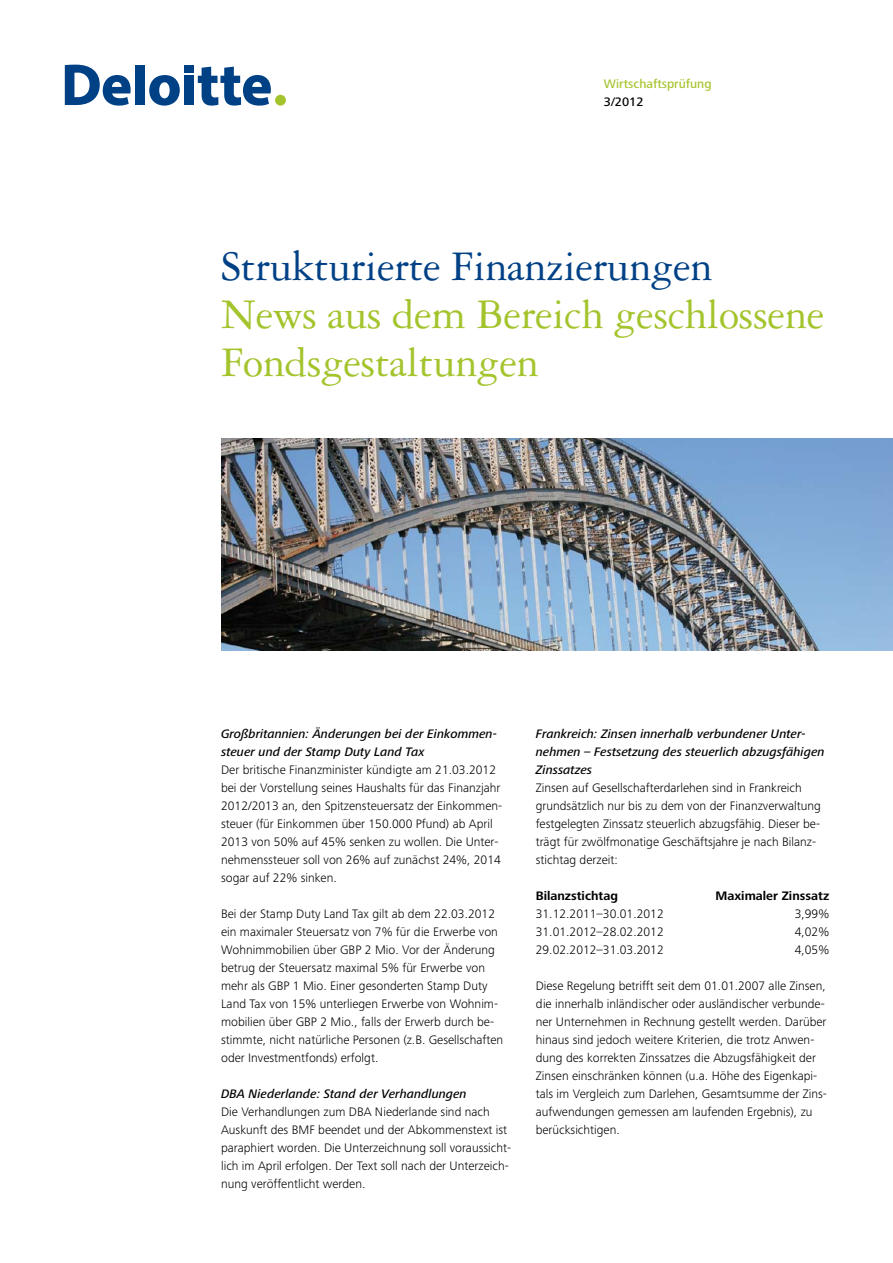
<style>
.page{position:relative;width:893px;height:1263px;background:#fff}
.page>*{position:absolute;margin:0;border:0;box-sizing:border-box;transform-origin:0 0}
.t1{font:45px/48px "Garamond 3 LT Std";letter-spacing:-.01em;color:#a4c42d}
.t2{font:45px "Garamond 3 LT Std";letter-spacing:-.01em;color:#004186}
.t3{font:300 12.75px/18px "Frutiger Next Pro";color:#000}
.t4{font:italic 500 12.75px/18px "Frutiger Next Pro";color:#000}
.t5{font:700 12.75px "Frutiger Next Pro";color:#000}
.t6{font:500 12.75px "Frutiger Next Pro";color:#a4c42d}
.t7{font:500 12.75px "Frutiger Next Pro";color:#000}
</style>
<div class="page">
<div style="left:135px;top:65px;width:10px;height:40px;background:#004186"></div>
<svg style="left:149px;top:75px;width:31px;height:31px"></svg>
<div style="left:184px;top:76px;width:10px;height:29px;background:#004186"></div>
<div style="left:184px;top:65px;width:10px;height:8px;background:#004186"></div>
<svg style="left:198px;top:67px;width:73px;height:39px"></svg>
<div style="left:275px;top:95px;width:11px;height:11px;background:#a4c42d;border-radius:50%"></div>
<svg style="left:65px;top:65px;width:66px;height:41px"></svg>
<img style="left:221px;top:438px;width:672px;height:213px">
<p class="t6" style="left:604px;top:77px;width:109px">Wirtschaftsprüfung</p>
<p class="t7" style="left:604px;top:95px;width:41px">3/2012</p>
<h1 class="t2" style="left:221px;top:242px;width:493px">Strukturierte Finanzierungen</h1>
<h1 class="t1" style="left:221px;top:290px;width:605px">News aus dem Bereich geschlossene<br>Fondsgestaltungen</h1>
<p class="t4" style="left:221px;top:725px;width:277px">Großbritannien: Änderungen bei der Einkommen&shy;steuer und der Stamp Duty Land Tax</p>
<p class="t3" style="left:221px;top:761px;width:283px">Der britische Finanzminister kündigte am 21.03.2012 bei der Vorstellung seines Haushalts für das Finanzjahr 2012/2013 an, den Spitzensteuersatz der Einkommen&shy;steuer (für Einkommen über 150.000 Pfund) ab April 2013 von 50% auf 45% senken zu wollen. Die Unter&shy;nehmenssteuer soll von 26% auf zunächst 24%, 2014 sogar auf 22% sinken.</p>
<p class="t3" style="left:221px;top:905px;width:284px">Bei der Stamp Duty Land Tax gilt ab dem 22.03.2012 ein maximaler Steuersatz von 7% für die Erwerbe von Wohnimmobilien über GBP 2 Mio. Vor der Änderung betrug der Steuersatz maximal 5% für Erwerbe von mehr als GBP 1 Mio. Einer gesonderten Stamp Duty Land Tax von 15% unterliegen Erwerbe von Wohnim&shy;mobilien über GBP 2 Mio., falls der Erwerb durch be&shy;stimmte, nicht natürliche Personen (z.B. Gesellschaften oder Investmentfonds) erfolgt.</p>
<p class="t4" style="left:221px;top:1085px;width:247px">DBA Niederlande: Stand der Verhandlungen</p>
<p class="t3" style="left:221px;top:1103px;width:292px">Die Verhandlungen zum DBA Niederlande sind nach Auskunft des BMF beendet und der Abkommenstext ist paraphiert worden. Die Unterzeichnung soll voraussicht&shy;lich im April erfolgen. Der Text soll nach der Unterzeich&shy;nung veröffentlicht werden.</p>
<p class="t4" style="left:536px;top:725px;width:290px">Frankreich: Zinsen innerhalb verbundener Unter&shy;nehmen – Festsetzung des steuerlich abzugsfähigen<br>Zinssatzes</p>
<p class="t3" style="left:536px;top:779px;width:287px">Zinsen auf Gesellschafterdarlehen sind in Frankreich grundsätzlich nur bis zu dem von der Finanzverwaltung festgelegten Zinssatz steuerlich abzugsfähig. Dieser be&shy;trägt für zwölfmonatige Geschäftsjahre je nach Bilanz&shy;stichtag derzeit:</p>
<p class="t5" style="left:536px;top:889px;width:84px">Bilanzstichtag</p>
<p class="t5" style="left:716px;top:889px;width:115px">Maximaler Zinssatz</p>
<p class="t3" style="left:536px;top:905px;width:130px">31.12.2011–30.01.2012</p>
<p class="t3" style="left:795px;top:905px;width:36px">3,99%</p>
<p class="t3" style="left:536px;top:923px;width:130px">31.01.2012–28.02.2012</p>
<p class="t3" style="left:795px;top:923px;width:36px">4,02%</p>
<p class="t3" style="left:536px;top:941px;width:130px">29.02.2012–31.03.2012</p>
<p class="t3" style="left:795px;top:941px;width:36px">4,05%</p>
<p class="t3" style="left:536px;top:977px;width:293px">Diese Regelung betrifft seit dem 01.01.2007 alle Zinsen, die innerhalb inländischer oder ausländischer verbunde&shy;ner Unternehmen in Rechnung gestellt werden. Darüber hinaus sind jedoch weitere Kriterien, die trotz Anwen&shy;dung des korrekten Zinssatzes die Abzugsfähigkeit der Zinsen einschränken können (u.a. Höhe des Eigenkapi&shy;tals im Vergleich zum Darlehen, Gesamtsumme der Zins&shy;aufwendungen gemessen am laufenden Ergebnis), zu berücksichtigen.</p>
</div>
